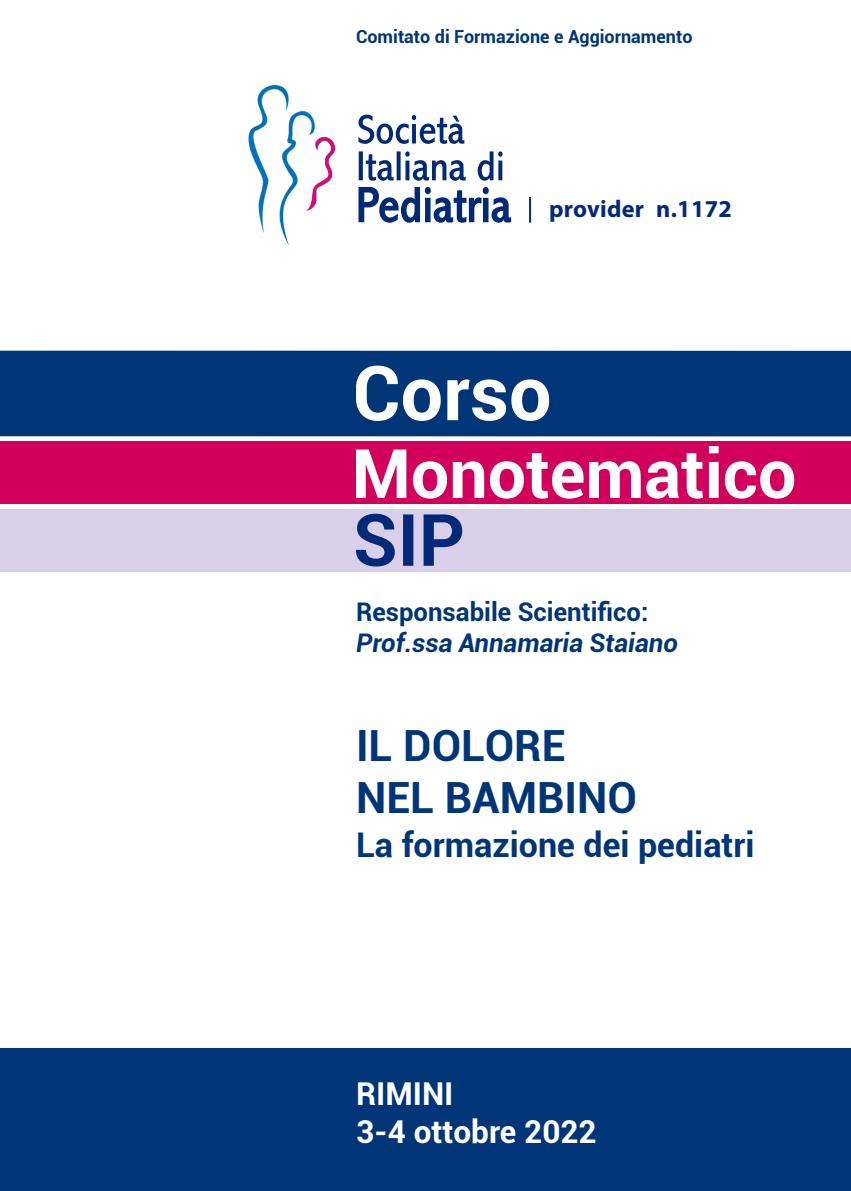
<style>
.page{position:relative;width:851px;height:1191px;background:#fff}
.page>*{position:absolute;margin:0;border:0;box-sizing:border-box;transform-origin:0 0}
.t1{font:700 43px "Roboto";color:#003578}
.t2{font:700 34.6px "Myriad Arabic";letter-spacing:.005em;color:#002a77}
.t3{font:700 34px "Roboto";color:#003578}
.t4{font:700 31.6px "Roboto";color:#fff}
.t5{font:700 25.6px "Roboto";color:#003578}
.t6{font:italic 700 25.6px "Roboto";color:#003578}
.t7{font:700 18px "Roboto";color:#003578}
</style>
<div class="page">
<div style="left:0;top:1048px;width:850px;height:143px;background:#003578"></div>
<div style="left:0;top:441px;width:850px;height:62px;background:#d2005c"></div>
<div style="left:0;top:350px;width:850px;height:86px;background:#003578"></div>
<div style="left:0;top:509px;width:850px;height:62px;background:#dacfea"></div>
<svg style="left:358px;top:187px;width:153px;height:36px"></svg>
<svg style="left:358px;top:151px;width:144px;height:30px"></svg>
<svg style="left:358px;top:115px;width:106px;height:29px"></svg>
<img style="left:248px;top:84px;width:67px;height:162px">
<img style="left:306px;top:137px;width:30px;height:109px">
<hr style="left:529px;top:197px;width:2px;height:26px;background:#002a77">
<svg style="left:356px;top:514px;width:106px;height:52px"></svg>
<svg style="left:356px;top:446px;width:438px;height:52px"></svg>
<svg style="left:356px;top:365px;width:193px;height:56px"></svg>
<p class="t7" style="left:356px;top:26px;width:338px">Comitato di Formazione e Aggiornamento</p>
<p class="t2" style="left:549px;top:185px;width:184px">provider n.1172</p>
<p class="t5" style="left:356px;top:597px;width:294px">Responsabile Scientifico:</p>
<p class="t6" style="left:356px;top:628px;width:323px">Prof.ssa Annamaria Staiano</p>
<p class="t1" style="left:356px;top:721px;width:211px">IL DOLORE</p>
<p class="t1" style="left:356px;top:772px;width:282px">NEL BAMBINO</p>
<p class="t3" style="left:356px;top:826px;width:400px">La formazione dei pediatri</p>
<p class="t4" style="left:356px;top:1075px;width:99px">RIMINI</p>
<p class="t4" style="left:356px;top:1113px;width:242px">3-4 ottobre 2022</p>
</div>
